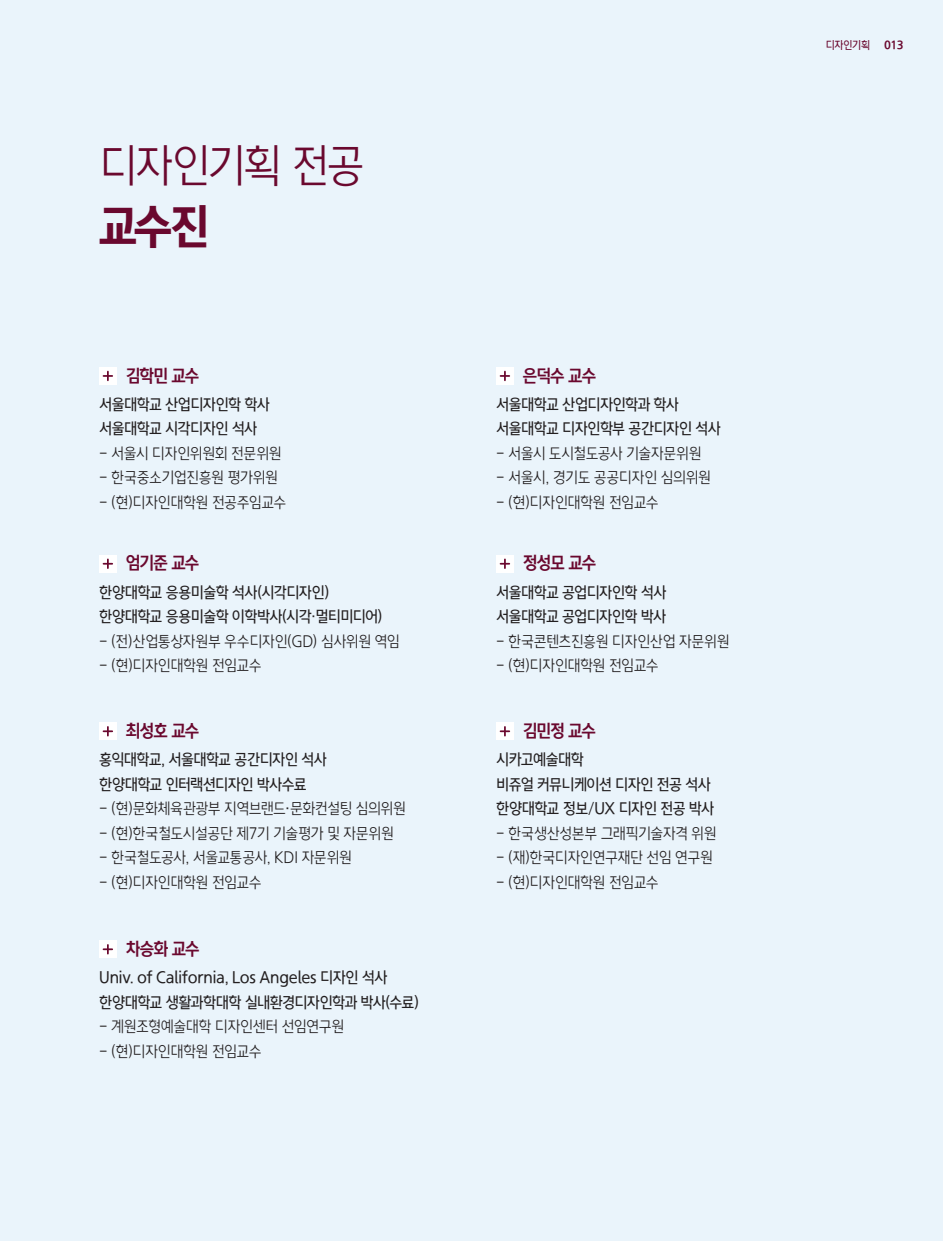
<style>
.page{position:relative;width:943px;height:1241px;background:#fff}
.page>*{position:absolute;margin:0;border:0;box-sizing:border-box;transform-origin:0 0}
.t1{font:43.75px "HYCU Gothic L";letter-spacing:-.04em;color:#6a082e}
.t2{font:43.75px "HYCU Gothic EB";color:#6a082e}
.t3{font:16.62px "HYCU Gothic B";letter-spacing:-.03em;color:#6a082e}
.t4{font:14.88px "HYCU Gothic L";letter-spacing:-.02em;color:#231f20}
.t5{font:14.88px "HYCU Gothic M";letter-spacing:-.02em;color:#231f20}
.t6{font:10.5px "HYCU Gothic M";letter-spacing:-.005em;color:#6a082e}
.t7{font:10.5px "HYCU Gothic EB";color:#6a082e}
.s1{font-family:"HYCU Gothic L"}
</style>
<div class="page">
<div style="left:0;top:0;width:943px;height:1240px;background:#eaf4fb"></div>
<div style="left:99px;top:367px;width:17px;height:17px;background:#fff"></div>
<svg style="left:103px;top:371px;width:9px;height:9px"></svg>
<div style="left:496px;top:367px;width:17px;height:17px;background:#fff"></div>
<svg style="left:500px;top:371px;width:9px;height:9px"></svg>
<div style="left:496px;top:555px;width:17px;height:17px;background:#fff"></div>
<svg style="left:500px;top:559px;width:9px;height:9px"></svg>
<div style="left:496px;top:722px;width:17px;height:17px;background:#fff"></div>
<svg style="left:500px;top:726px;width:9px;height:9px"></svg>
<div style="left:99px;top:555px;width:17px;height:17px;background:#fff"></div>
<svg style="left:103px;top:559px;width:9px;height:9px"></svg>
<div style="left:99px;top:722px;width:17px;height:17px;background:#fff"></div>
<svg style="left:103px;top:726px;width:9px;height:9px"></svg>
<div style="left:99px;top:940px;width:17px;height:17px;background:#fff"></div>
<svg style="left:103px;top:944px;width:9px;height:9px"></svg>
<p class="t1" style="left:99px;top:142px;width:267px">디자인기획 전공</p>
<p class="t2" style="left:99px;top:203px;width:110px">교수진</p>
<p class="t3" style="left:126px;top:366px;width:75px">김학민 교수</p>
<p class="t5" style="left:99px;top:396px;width:172px">서울대학교 산업디자인학 학사</p>
<p class="t5" style="left:99px;top:421px;width:159px">서울대학교 시각디자인 석사</p>
<p class="t4" style="left:99px;top:445px;width:184px">- 서울시 디자인위원회 전문위원</p>
<p class="t4" style="left:99px;top:470px;width:180px">- 한국중소기업진흥원 평가위원</p>
<p class="t4" style="left:99px;top:494px;width:188px">- (현)디자인대학원 전공주임교수</p>
<p class="t3" style="left:126px;top:554px;width:75px">엄기준 교수</p>
<p class="t5" style="left:99px;top:584px;width:231px">한양대학교 응용미술학 석사(시각디자인)</p>
<p class="t5" style="left:99px;top:608px;width:284px">한양대학교 응용미술학 이학박사(시각<span class="s1">·</span>멀티미디어)</p>
<p class="t4" style="left:99px;top:633px;width:302px">- (전)산업통상자원부 우수디자인(GD) 심사위원 역임</p>
<p class="t4" style="left:99px;top:657px;width:164px">- (현)디자인대학원 전임교수</p>
<p class="t3" style="left:126px;top:721px;width:75px">최성호 교수</p>
<p class="t5" style="left:99px;top:751px;width:229px">홍익대학교, 서울대학교 공간디자인 석사</p>
<p class="t5" style="left:99px;top:776px;width:209px">한양대학교 인터랙션디자인 박사수료</p>
<p class="t4" style="left:99px;top:800px;width:308px">- (현)문화체육관광부 지역브랜드·문화컨설팅 심의위원</p>
<p class="t4" style="left:99px;top:825px;width:296px">- (현)한국철도시설공단 제7기 기술평가 및 자문위원</p>
<p class="t4" style="left:99px;top:849px;width:254px">- 한국철도공사, 서울교통공사, KDI 자문위원</p>
<p class="t4" style="left:99px;top:874px;width:164px">- (현)디자인대학원 전임교수</p>
<p class="t3" style="left:126px;top:939px;width:75px">차승화 교수</p>
<p class="t5" style="left:99px;top:969px;width:289px">Univ. of California, Los Angeles 디자인 석사</p>
<p class="t5" style="left:99px;top:994px;width:321px">한양대학교 생활과학대학 실내환경디자인학과 박사(수료)</p>
<p class="t4" style="left:99px;top:1018px;width:246px">- 계원조형예술대학 디자인센터 선임연구원</p>
<p class="t4" style="left:99px;top:1043px;width:164px">- (현)디자인대학원 전임교수</p>
<p class="t3" style="left:522px;top:366px;width:75px">은덕수 교수</p>
<p class="t5" style="left:496px;top:396px;width:184px">서울대학교 산업디자인학과 학사</p>
<p class="t5" style="left:496px;top:421px;width:226px">서울대학교 디자인학부 공간디자인 석사</p>
<p class="t4" style="left:496px;top:445px;width:207px">- 서울시 도시철도공사 기술자문위원</p>
<p class="t4" style="left:496px;top:470px;width:216px">- 서울시, 경기도 공공디자인 심의위원</p>
<p class="t4" style="left:496px;top:494px;width:164px">- (현)디자인대학원 전임교수</p>
<p class="t3" style="left:522px;top:554px;width:75px">정성모 교수</p>
<p class="t5" style="left:496px;top:584px;width:171px">서울대학교 공업디자인학 석사</p>
<p class="t5" style="left:496px;top:608px;width:171px">서울대학교 공업디자인학 박사</p>
<p class="t4" style="left:496px;top:633px;width:235px">- 한국콘텐츠진흥원 디자인산업 자문위원</p>
<p class="t4" style="left:496px;top:657px;width:164px">- (현)디자인대학원 전임교수</p>
<p class="t3" style="left:522px;top:721px;width:75px">김민정 교수</p>
<p class="t5" style="left:496px;top:751px;width:89px">시카고예술대학</p>
<p class="t5" style="left:496px;top:776px;width:216px">비쥬얼 커뮤니케이션 디자인 전공 석사</p>
<p class="t5" style="left:496px;top:800px;width:219px">한양대학교 정보<span class="s1">/</span>UX 디자인 전공 박사</p>
<p class="t4" style="left:496px;top:825px;width:222px">- 한국생산성본부 그래픽기술자격 위원</p>
<p class="t4" style="left:496px;top:849px;width:218px">- (재)한국디자인연구재단 선임 연구원</p>
<p class="t4" style="left:496px;top:874px;width:164px">- (현)디자인대학원 전임교수</p>
<p class="t6" style="left:825px;top:39px;width:46px">디자인기획</p>
<p class="t7" style="left:884px;top:39px;width:20px">013</p>
</div>
